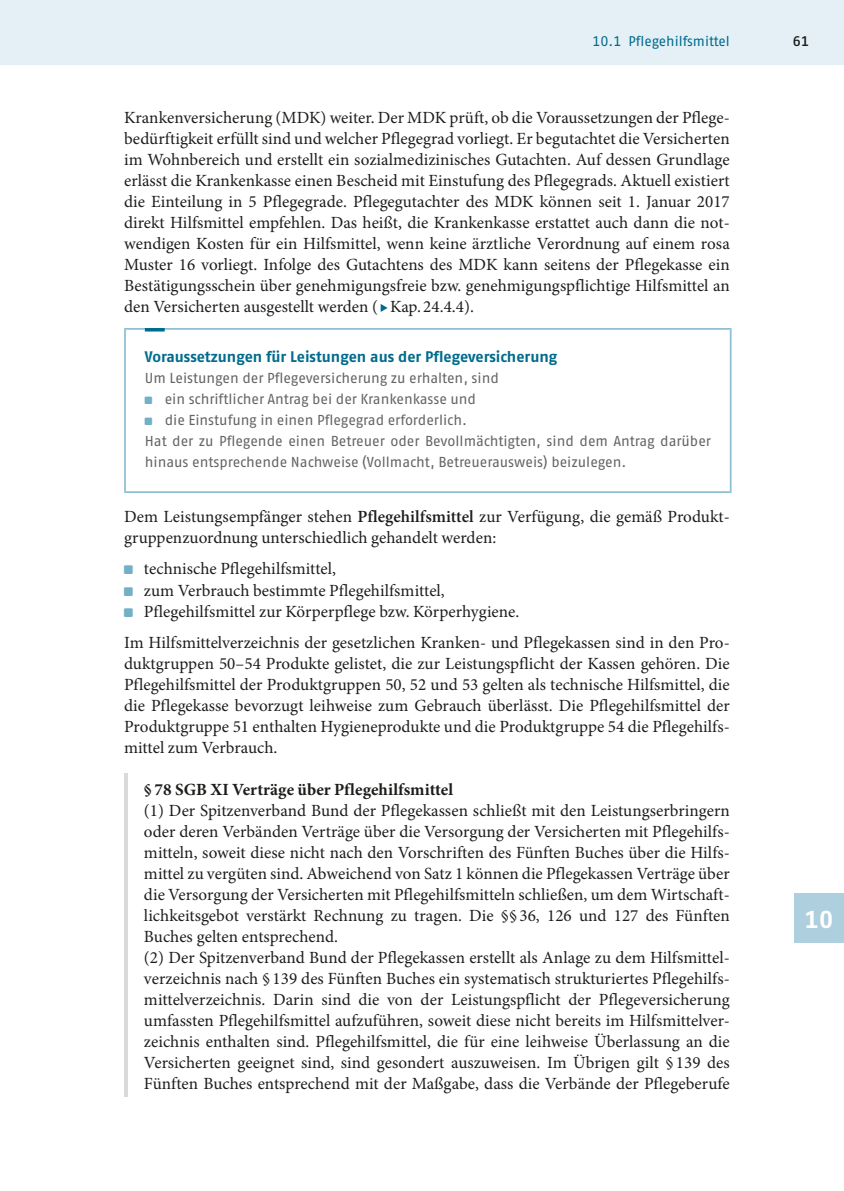
<style>
.page{position:relative;width:844px;height:1191px;background:#fff}
.page>*{position:absolute;margin:0;border:0;box-sizing:border-box;transform-origin:0 0}
.t1{font:700 24.5px "Fago Pro";color:#fff}
.t2{font:17.15px/21px "Minion Pro";letter-spacing:.005em;color:#1d1d1b}
.t3{font:700 17.15px "Minion Pro";letter-spacing:.005em;color:#1d1d1b}
.t4{font:700 15.4px "Fago Pro";letter-spacing:-.005em;color:#006b8d}
.t5{font:14.35px "Fago Pro";letter-spacing:-.005em;color:#646463}
.t6{font:14px "Fago Pro";color:#006b8d}
.t7{font:600 14px "Fago Pro";color:#1d1d1b}
.s1{font-weight:600}
</style>
<div class="page">
<div style="left:0;top:0;width:729px;height:64px;background:#e4f0f5"></div>
<div style="left:729px;top:0;width:114px;height:64px;background:#e4f0f5"></div>
<div style="left:794px;top:893px;width:49px;height:50px;background:#adcfde"></div>
<hr style="left:124px;top:772px;width:4px;height:37px;background:#dadada">
<hr style="left:124px;top:801px;width:4px;height:148px;background:#dadada">
<hr style="left:124px;top:948px;width:4px;height:148px;background:#dadada">
<hr style="left:124px;top:328px;width:607px;height:2px;background:#8fbfd3">
<hr style="left:124px;top:330px;width:2px;height:161px;background:#8fbfd3">
<hr style="left:729px;top:330px;width:2px;height:161px;background:#8fbfd3">
<hr style="left:124px;top:491px;width:607px;height:2px;background:#8fbfd3">
<hr style="left:145px;top:328px;width:20px;height:3px;background:#006b8d">
<p class="t6" style="left:592px;top:32px;width:139px">10.1 Pflegehilfsmittel</p>
<p class="t7" style="left:792px;top:32px;width:18px">61</p>
<p class="t2" style="left:124px;top:107px;width:607px;text-align:justify">Krankenversicherung (MDK) weiter. Der MDK prüft, ob die Voraussetzungen der Pflege&shy;bedürftigkeit erfüllt sind und welcher Pflegegrad vorliegt. Er begutachtet die Versicherten im Wohnbereich und erstellt ein sozialmedizinisches Gutachten. Auf dessen Grundlage erlässt die Krankenkasse einen Bescheid mit Einstufung des Pflegegrads. Aktuell existiert die Einteilung in 5 Pflegegrade. Pflegegutachter des MDK können seit 1. Januar 2017 direkt Hilfsmittel empfehlen. Das heißt, die Krankenkasse erstattet auch dann die not&shy;wendigen Kosten für ein Hilfsmittel, wenn keine ärztliche Verordnung auf einem rosa Muster 16 vorliegt. Infolge des Gutachtens des MDK kann seitens der Pflegekasse ein Bestätigungsschein über genehmigungsfreie bzw. genehmigungspflichtige Hilfsmittel an den Versicherten ausgestellt werden (<sub>▸</sub>Kap. 24.4.4).</p>
<p class="t4" style="left:145px;top:347px;width:414px">Voraussetzungen für Leistungen aus der Pflegeversicherung</p>
<p class="t5" style="left:145px;top:369px;width:355px">Um Leistungen der Pflegeversicherung zu erhalten, sind</p>
<p class="t5" style="left:165px;top:390px;width:313px">ein schriftlicher Antrag bei der Krankenkasse und</p>
<p class="t5" style="left:165px;top:412px;width:304px">die Einstufung in einen Pflegegrad erforderlich.</p>
<p class="t5" style="left:145px;top:433px;width:567px">Hat der zu Pflegende einen Betreuer oder Bevollmächtigten, sind dem Antrag darüber</p>
<p class="t5" style="left:145px;top:454px;width:483px">hinaus entsprechende Nachweise (Vollmacht, Betreuerausweis) beizulegen.</p>
<p class="t2" style="left:124px;top:506px;width:607px">Dem Leistungsempfänger stehen <span class="s1">Pflegehilfsmittel</span> zur Verfügung, die gemäß Produkt&shy;gruppenzuordnung unterschiedlich gehandelt werden:</p>
<p class="t2" style="left:144px;top:558px;width:377px">technische Pflegehilfsmittel,<br>zum Verbrauch bestimmte Pflegehilfsmittel,<br>Pflegehilfsmittel zur Körperpflege bzw. Körperhygiene.</p>
<p class="t2" style="left:124px;top:632px;width:607px;text-align:justify">Im Hilfsmittelverzeichnis der gesetzlichen Kranken- und Pflegekassen sind in den Pro&shy;duktgruppen 50–54 Produkte gelistet, die zur Leistungspflicht der Kassen gehören. Die Pflegehilfsmittel der Produktgruppen 50, 52 und 53 gelten als technische Hilfsmittel, die die Pflegekasse bevorzugt leihweise zum Gebrauch überlässt. Die Pflegehilfsmittel der Produktgruppe 51 enthalten Hygieneprodukte und die Produktgruppe 54 die Pflegehilfs&shy;mittel zum Verbrauch.</p>
<p class="t3" style="left:144px;top:777px;width:310px">§ 78 SGB XI Verträge über Pflegehilfsmittel</p>
<p class="t2" style="left:144px;top:800px;width:587px">(1) Der Spitzenverband Bund der Pflegekassen schließt mit den Leistungserbringern oder deren Verbänden Verträge über die Versorgung der Versicherten mit Pflegehilfs&shy;mitteln, soweit diese nicht nach den Vorschriften des Fünften Buches über die Hilfs&shy;mittel zu vergüten sind. Abweichend von Satz 1 können die Pflegekassen Verträge über die Versorgung der Versicherten mit Pflegehilfsmitteln schließen, um dem Wirtschaft&shy;lichkeitsgebot verstärkt Rechnung zu tragen. Die §§ 36, 126 und 127 des Fünften Buches gelten entsprechend.<br>(2) Der Spitzenverband Bund der Pflegekassen erstellt als Anlage zu dem Hilfsmittel&shy;verzeichnis nach § 139 des Fünften Buches ein systematisch strukturiertes Pflegehilfs&shy;mittelverzeichnis. Darin sind die von der Leistungspflicht der Pflegeversicherung umfassten Pflegehilfsmittel aufzuführen, soweit diese nicht bereits im Hilfsmittelver&shy;zeichnis enthalten sind. Pflegehilfsmittel, die für eine leihweise Überlassung an die Versicherten geeignet sind, sind gesondert auszuweisen. Im Übrigen gilt § 139 des Fünften Buches entsprechend mit der Maßgabe, dass die Verbände der Pflegeberufe</p>
<h1 class="t1" style="left:804px;top:904px;width:30px">10</h1>
</div>
